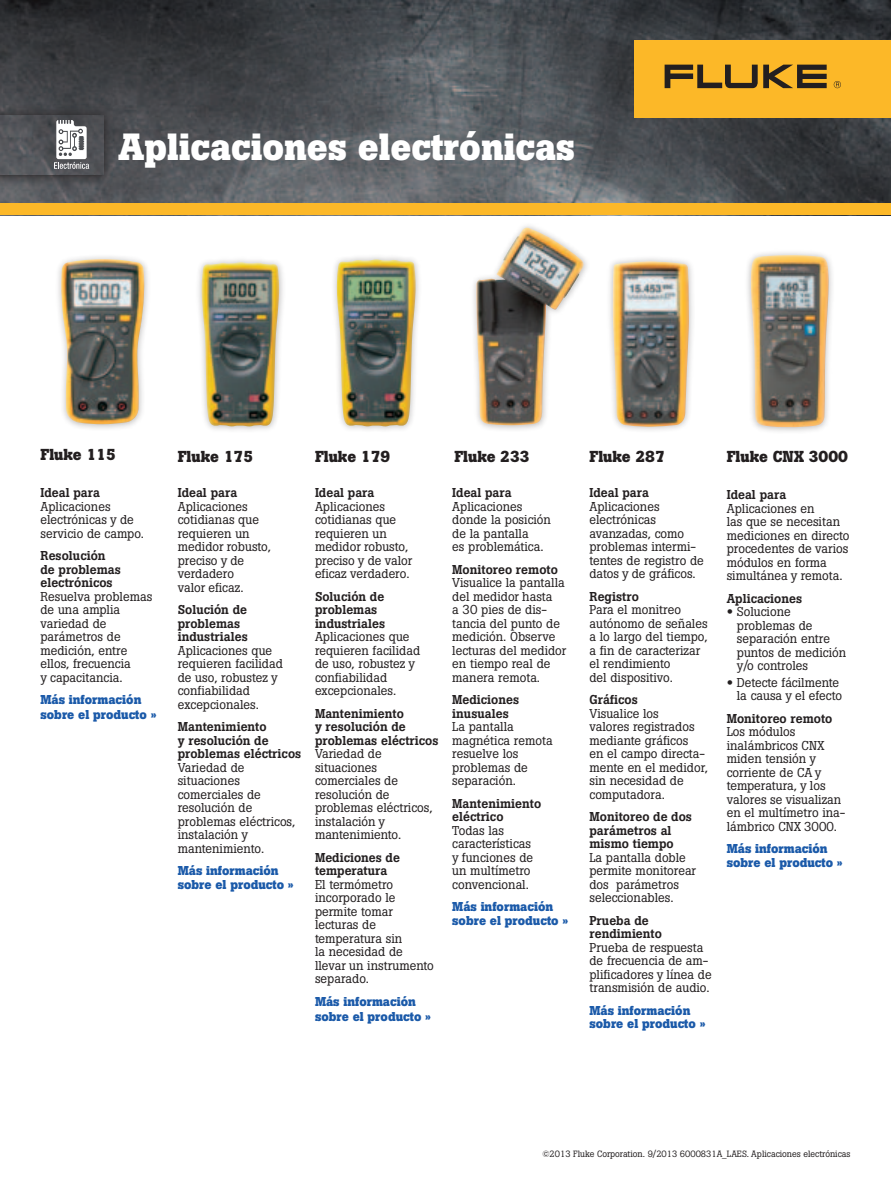
<style>
.page{position:relative;width:891px;height:1188px;background:#fff}
.page>*{position:absolute;margin:0;border:0;box-sizing:border-box;transform-origin:0 0}
.t1{font:700 37.5px "Boton Pro";color:#fff}
.t2{font:700 15.75px "Boton Pro";color:#231f20}
.t3{font:12.75px/13.5px "Boton Pro";color:#231f20}
.t4{font:500 12.75px/13.5px "Boton Pro";color:#231f20}
.t5{font:700 12.75px/13.5px "Boton Pro";color:#1b5aa9}
.t6{font:9px "Boton Pro";color:#231f20}
.s1{font-family:"Helvetica Neue LT Std";font-stretch:expanded}
</style>
<div class="page">
<img style="left:0;top:0;width:891px;height:216px">
<svg style="left:0;top:104px;width:115px;height:83px;background:#47484c"></svg>
<img style="left:0;top:115px;width:104px;height:60px">
<div style="left:0;top:203px;width:891px;height:12px;background:#fcb828"></div>
<div style="left:606px;top:254px;width:90px;height:179px;background:#231f20;opacity:.3"></div>
<img style="left:613px;top:261px;width:76px;height:166px">
<div style="left:195px;top:255px;width:91px;height:178px;background:#231f20;opacity:.3"></div>
<img style="left:202px;top:262px;width:77px;height:165px">
<div style="left:330px;top:253px;width:92px;height:180px;background:#231f20;opacity:.3"></div>
<img style="left:337px;top:259px;width:79px;height:167px">
<div style="left:55px;top:253px;width:96px;height:178px;background:#231f20;opacity:.3"></div>
<img style="left:61px;top:259px;width:83px;height:165px">
<div style="left:744px;top:248px;width:91px;height:186px;background:#231f20;opacity:.3"></div>
<img style="left:751px;top:255px;width:78px;height:172px">
<div style="left:470px;top:221px;width:120px;height:211px;background:#231f20;opacity:.3"></div>
<img style="left:476px;top:228px;width:108px;height:197px">
<svg style="left:54px;top:120px;width:35px;height:49px"></svg>
<div style="left:634px;top:40px;width:257px;height:78px;background:#fcb828"></div>
<svg style="left:665px;top:65px;width:162px;height:23px"></svg>
<svg style="left:834px;top:81px;width:7px;height:7px"></svg>
<h1 class="t1" style="left:119px;top:123px;width:458px">Aplicaciones electrónicas</h1>
<p class="t2" style="left:40px;top:445px;width:77px">Fluke 115</p>
<p class="t4" style="left:40px;top:486px;width:61px">Ideal para</p>
<p class="t3" style="left:40px;top:499px;width:105px">Aplicaciones electrónicas y de servicio de campo.</p>
<p class="t4" style="left:40px;top:549px;width:82px">Resolución de problemas electrónicos</p>
<p class="t3" style="left:40px;top:589px;width:113px">Resuelva problemas de una amplia variedad de parámetros de medición, entre ellos, frecuencia<br>y capacitancia.</p>
<p class="t5" style="left:40px;top:692px;width:118px;line-height:15px">Más información sobre el producto »</p>
<p class="t2" style="left:178px;top:446px;width:77px">Fluke 175</p>
<p class="t4" style="left:178px;top:486px;width:61px">Ideal para</p>
<p class="t3" style="left:178px;top:499px;width:95px">Aplicaciones cotidianas que requieren un medidor robusto, preciso y de verdadero<br>valor eficaz.</p>
<p class="t4" style="left:178px;top:603px;width:72px">Solución de problemas industriales</p>
<p class="t3" style="left:178px;top:643px;width:107px">Aplicaciones que requieren facilidad de uso, robustez y confiabilidad excepcionales.</p>
<p class="t4" style="left:178px;top:720px;width:125px">Mantenimiento<br>y resolución de problemas eléctricos</p>
<p class="t3" style="left:178px;top:760px;width:119px">Variedad de situaciones comerciales de resolución de problemas eléctricos, instalación y mantenimiento.</p>
<p class="t5" style="left:178px;top:864px;width:118px">Más información sobre el producto »</p>
<p class="t2" style="left:315px;top:446px;width:77px">Fluke 179</p>
<p class="t4" style="left:315px;top:486px;width:61px">Ideal para</p>
<p class="t3" style="left:315px;top:499px;width:99px">Aplicaciones cotidianas que requieren un medidor robusto, preciso y de valor eficaz verdadero.</p>
<p class="t4" style="left:315px;top:589px;width:72px">Solución de problemas industriales</p>
<p class="t3" style="left:315px;top:630px;width:107px">Aplicaciones que requieren facilidad de uso, robustez y confiabilidad excepcionales.</p>
<p class="t4" style="left:315px;top:706px;width:125px">Mantenimiento<br>y resolución de problemas eléctricos</p>
<p class="t3" style="left:315px;top:747px;width:119px">Variedad de situaciones comerciales de resolución de problemas eléctricos, instalación y mantenimiento.</p>
<p class="t4" style="left:315px;top:850px;width:87px">Mediciones de temperatura</p>
<p class="t3" style="left:315px;top:877px;width:120px">El termómetro incorporado le permite tomar lecturas de temperatura sin<br>la necesidad de llevar un instrumento separado.</p>
<p class="t5" style="left:315px;top:994px;width:118px;line-height:15px">Más información sobre el producto »</p>
<p class="t2" style="left:454px;top:446px;width:77px">Fluke 233</p>
<p class="t4" style="left:452px;top:486px;width:61px">Ideal para</p>
<p class="t3" style="left:452px;top:499px;width:100px">Aplicaciones donde la posición de la pantalla<br>es problemática.</p>
<p class="t4" style="left:452px;top:562px;width:107px">Monitoreo remoto</p>
<p class="t3" style="left:452px;top:576px;width:116px">Visualice la pantalla del medidor hasta<br>a 30 pies de dis&shy;tancia del punto de medición. Observe lecturas del medidor en tiempo real de manera remota.</p>
<p class="t4" style="left:452px;top:693px;width:68px">Mediciones inusuales</p>
<p class="t3" style="left:452px;top:720px;width:102px">La pantalla magnética remota resuelve los problemas de separación.</p>
<p class="t4" style="left:452px;top:796px;width:90px">Mantenimiento eléctrico</p>
<p class="t3" style="left:452px;top:823px;width:82px">Todas las características y funciones de un multímetro convencional.</p>
<p class="t5" style="left:452px;top:900px;width:118px">Más información sobre el producto »</p>
<p class="t2" style="left:590px;top:446px;width:77px">Fluke 287</p>
<p class="t4" style="left:590px;top:486px;width:61px">Ideal para</p>
<p class="t3" style="left:590px;top:499px;width:116px">Aplicaciones electrónicas avanzadas, como problemas intermi&shy;tentes de registro de datos y de gráficos.</p>
<p class="t4" style="left:590px;top:589px;width:51px">Registro</p>
<p class="t3" style="left:590px;top:603px;width:120px">Para el monitreo autónomo de señales a lo largo del tiempo, a fin de caracterizar el rendimiento<br>del dispositivo.</p>
<p class="t4" style="left:590px;top:693px;width:50px">Gráficos</p>
<p class="t3" style="left:590px;top:706px;width:120px">Visualice los<br>valores registrados mediante gráficos<br>en el campo directa&shy;mente en el medidor, sin necesidad de computadora.</p>
<p class="t4" style="left:590px;top:810px;width:104px">Monitoreo de dos parámetros al mismo tiempo</p>
<p class="t3" style="left:590px;top:850px;width:108px">La pantalla doble permite monitorear dos parámetros seleccionables.</p>
<p class="t4" style="left:590px;top:913px;width:74px">Prueba de rendimiento</p>
<p class="t3" style="left:590px;top:940px;width:124px">Prueba de respuesta de frecuencia de am&shy;plificadores y línea de transmisión de audio.</p>
<p class="t5" style="left:590px;top:1003px;width:118px">Más información sobre el producto »</p>
<p class="t2" style="left:727px;top:446px;width:123px">Fluke CNX 3000</p>
<p class="t4" style="left:727px;top:488px;width:61px">Ideal para</p>
<p class="t3" style="left:727px;top:501px;width:124px">Aplicaciones en<br>las que se necesitan mediciones en directo procedentes de varios módulos en forma simultánea y remota.</p>
<p class="t4" style="left:727px;top:591px;width:77px">Aplicaciones</p>
<p class="t3" style="left:737px;top:605px;width:111px;text-indent:-10px"><span class="s1">•</span> Solucione problemas de separación entre puntos de medición y/o controles</p>
<p class="t3" style="left:727px;top:675px;width:117px;text-align:right"><span class="s1">•</span> Detecte fácilmente la causa y el efecto</p>
<p class="t4" style="left:727px;top:711px;width:107px">Monitoreo remoto</p>
<p class="t3" style="left:727px;top:725px;width:120px">Los módulos inalámbricos CNX miden tensión y corriente de CA y temperatura, y los valores se visualizan en el multímetro ina&shy;lámbrico CNX 3000.</p>
<p class="t5" style="left:727px;top:842px;width:118px">Más información sobre el producto »</p>
<p class="t6" style="left:542px;top:1148px;width:310px">©2013 Fluke Corporation. 9/2013 6000831A_LAES. Aplicaciones electrónicas</p>
</div>
